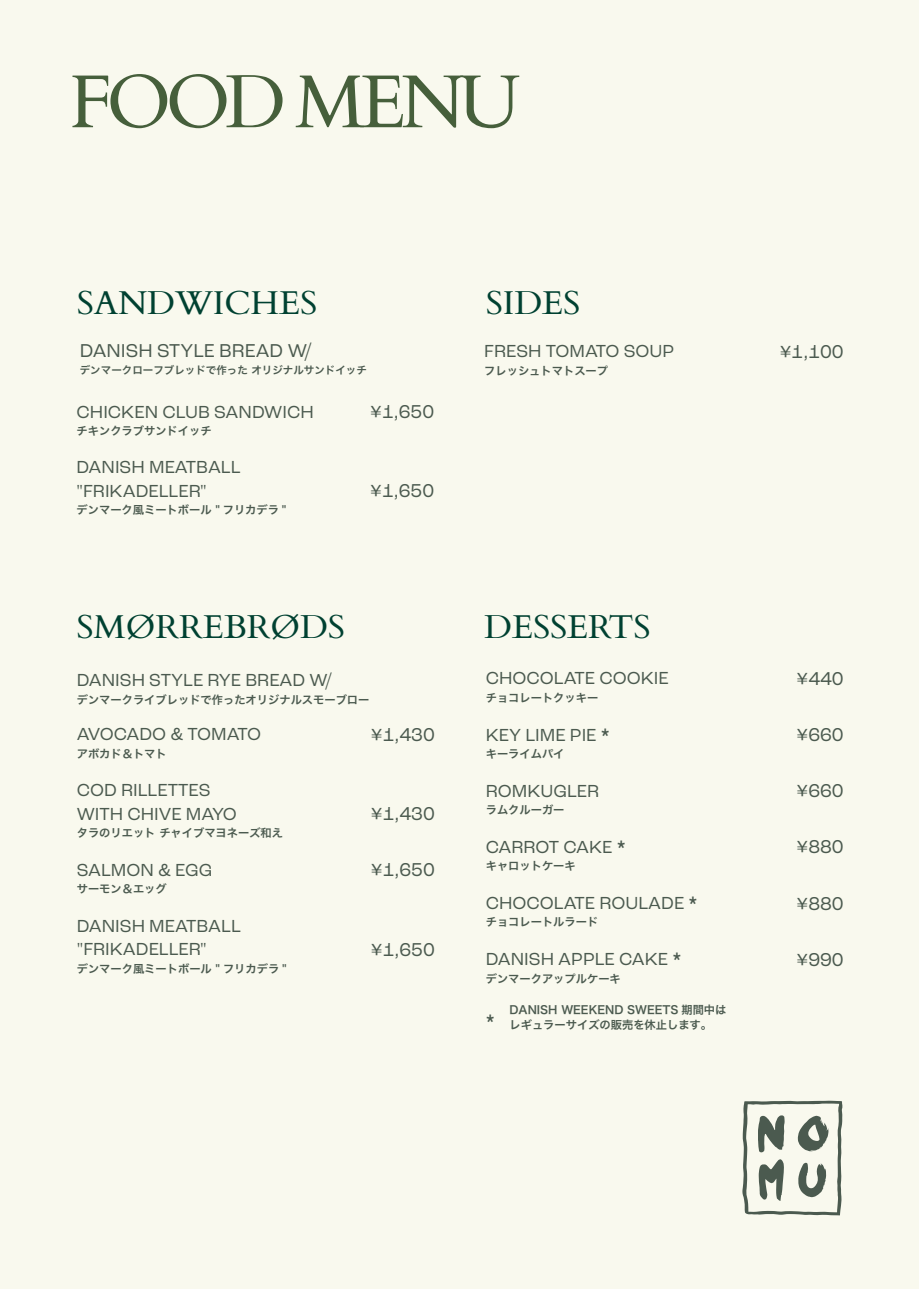
<style>
.page{position:relative;width:919px;height:1289px;background:#fff}
.page>*{position:absolute;margin:0;border:0;box-sizing:border-box;transform-origin:0 0}
.t1{font:75px "Cardo";letter-spacing:-.075em;color:#465f3b}
.t2{font:33px "Cardo";letter-spacing:-.005em;color:#004131;scale:1.04 1}
.t3{font:100 extra-condensed 19.5px "Roc Grotesk Variable";color:#4b5a4f}
.t4{font:100 extra-condensed 18.3px/23.9px "Roc Grotesk Variable";color:#4b5a4f}
.t5{font:100 extra-condensed 18.3px "Roc Grotesk Variable";letter-spacing:-.03em;color:#4b5a4f}
.t6{font:11.25px/15px "Hiragino Sans W6";color:#4b5a4f}
.t7{font:10.5px "Hiragino Sans W6";color:#4b5a4f}
</style>
<div class="page">
<div style="left:0;top:0;width:918px;height:1288px;background:#f9f9ee"></div>
<svg style="left:742px;top:1100px;width:99px;height:115px"></svg>
<h1 class="t1" style="left:69px;top:42px;width:452px">FOOD MENU</h1>
<h2 class="t2" style="left:77px;top:276px;width:233px">SANDWICHES</h2>
<p class="t3" style="left:80px;top:340px;width:233px">DANISH STYLE BREAD W/</p>
<p class="t7" style="left:80px;top:360px;width:288px">デンマークローフブレッドで作ったオリジナルサンドイッチ</p>
<p class="t4" style="left:77px;top:400px;width:239px">CHICKEN CLUB SANDWICH</p>
<p class="t3" style="left:370px;top:401px;width:65px">¥1,650</p>
<p class="t6" style="left:77px;top:422px;width:136px">チキンクラブサンドイッチ</p>
<p class="t4" style="left:77px;top:455px;width:165px">DANISH MEATBALL "FRIKADELLER"</p>
<p class="t3" style="left:370px;top:480px;width:65px">¥1,650</p>
<p class="t6" style="left:77px;top:502px;width:211px">デンマーク風ミートボール " フリカデラ "</p>
<h2 class="t2" style="left:77px;top:600px;width:260px">SMØRREBRØDS</h2>
<p class="t4" style="left:77px;top:668px;width:256px">DANISH STYLE RYE BREAD W/</p>
<p class="t6" style="left:77px;top:692px;width:294px">デンマークライブレッドで作ったオリジナルスモーブロー</p>
<p class="t5" style="left:77px;top:724px;width:186px">AVOCADO &amp; TOMATO</p>
<p class="t3" style="left:371px;top:724px;width:65px">¥1,430</p>
<p class="t6" style="left:77px;top:745px;width:92px">アボカド＆トマト</p>
<p class="t4" style="left:77px;top:778px;width:161px">COD RILLETTES<br>WITH CHIVE MAYO</p>
<p class="t3" style="left:371px;top:803px;width:65px">¥1,430</p>
<p class="t6" style="left:77px;top:824px;width:208px">タラのリエットチャイブマヨネーズ和え</p>
<p class="t4" style="left:77px;top:858px;width:137px">SALMON &amp; EGG</p>
<p class="t3" style="left:371px;top:859px;width:65px">¥1,650</p>
<p class="t6" style="left:77px;top:881px;width:91px">サーモン＆エッグ</p>
<p class="t4" style="left:77px;top:913px;width:165px">DANISH MEATBALL "FRIKADELLER"</p>
<p class="t3" style="left:371px;top:939px;width:65px">¥1,650</p>
<p class="t6" style="left:77px;top:960px;width:211px">デンマーク風ミートボール " フリカデラ "</p>
<h2 class="t2" style="left:485px;top:276px;width:92px">SIDES</h2>
<p class="t4" style="left:484px;top:340px;width:191px">FRESH TOMATO SOUP</p>
<p class="t3" style="left:779px;top:341px;width:65px">¥1,100</p>
<p class="t6" style="left:484px;top:362px;width:125px">フレッシュトマトスープ</p>
<h2 class="t2" style="left:484px;top:600px;width:161px">DESSERTS</h2>
<p class="t4" style="left:485px;top:666px;width:184px">CHOCOLATE COOKIE</p>
<p class="t3" style="left:796px;top:668px;width:49px">¥440</p>
<p class="t6" style="left:485px;top:689px;width:114px">チョコレートクッキー</p>
<p class="t4" style="left:485px;top:723px;width:125px">KEY LIME PIE *</p>
<p class="t3" style="left:796px;top:724px;width:49px">¥660</p>
<p class="t6" style="left:485px;top:745px;width:80px">キーライムパイ</p>
<p class="t4" style="left:485px;top:779px;width:115px">ROMKUGLER</p>
<p class="t3" style="left:796px;top:780px;width:49px">¥660</p>
<p class="t6" style="left:485px;top:801px;width:80px">ラムクルーガー</p>
<p class="t4" style="left:485px;top:835px;width:141px">CARROT CAKE *</p>
<p class="t3" style="left:796px;top:836px;width:49px">¥880</p>
<p class="t6" style="left:485px;top:858px;width:91px">キャロットケーキ</p>
<p class="t4" style="left:485px;top:891px;width:213px">CHOCOLATE ROULADE *</p>
<p class="t3" style="left:796px;top:892px;width:49px">¥880</p>
<p class="t6" style="left:485px;top:914px;width:114px">チョコレートルラード</p>
<p class="t4" style="left:485px;top:947px;width:197px">DANISH APPLE CAKE *</p>
<p class="t3" style="left:796px;top:948px;width:49px">¥990</p>
<p class="t6" style="left:485px;top:970px;width:136px">デンマークアップルケーキ</p>
<p class="t4" style="left:485px;top:1009px;width:11px">*</p>
<p class="t6" style="left:509px;top:1001px;width:218px">DANISH WEEKEND SWEETS 期間中はレギュラーサイズの販売を休止します。</p>
</div>
